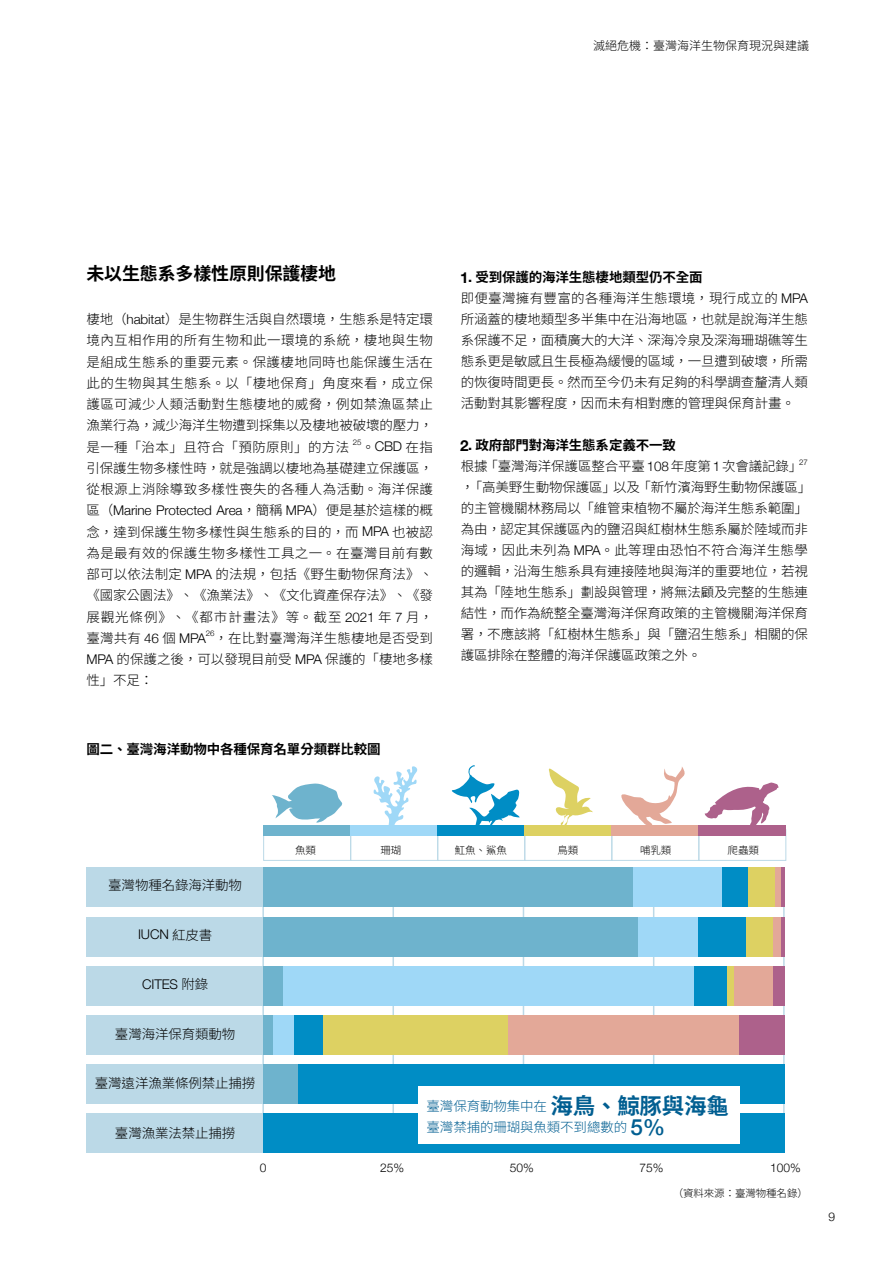
<style>
.page{position:relative;width:893px;height:1263px;background:#fff}
.page>*{position:absolute;margin:0;border:0;box-sizing:border-box;transform-origin:0 0}
.t1{font:700 17.85px "Source Han Sans TC";letter-spacing:-.01em;color:#000}
.t2{font:300 13.35px/21.3px "Source Han Sans TC";letter-spacing:-.01em;color:#000;text-align:justify}
.t3{font:300 13.35px "Helvetica Neue";letter-spacing:-.01em;color:#000}
.t4{font:300 13.35px/21.3px "Source Han Sans TC";letter-spacing:-.01em;color:#005e91}
.t5{font:700 13.35px "Source Han Sans TC";letter-spacing:-.01em;color:#000}
.t6{font:300 12px "Source Han Sans TC";color:#000}
.t7{font:300 12px "Helvetica Neue";color:#000}
.t8{font:300 10.35px "Source Han Sans TC";letter-spacing:-.01em;color:#000}
.t9{font:300 7.8px "Helvetica Neue";color:#000}
.s1{font-family:"Helvetica Neue"}
.s2{font-family:"Source Han Sans TC"}
.s3{font-family:"Helvetica Neue";font-weight:700;font-size:15.15px}
.s4{font-family:"Helvetica Neue";font-weight:700;font-size:14.4px}
.s5{font-weight:700}
.s6{font-weight:700;font-size:22.35px}
.s7{font-family:"Helvetica Neue";font-weight:500;font-size:22.35px}
</style>
<div class="page">
<div style="left:263px;top:829px;width:88px;height:32px;border:1px solid #bbd9e7"></div>
<div style="left:350px;top:829px;width:88px;height:32px;border:1px solid #bbd9e7"></div>
<div style="left:437px;top:829px;width:88px;height:32px;border:1px solid #bbd9e7"></div>
<div style="left:524px;top:829px;width:88px;height:32px;border:1px solid #bbd9e7"></div>
<div style="left:611px;top:829px;width:88px;height:32px;border:1px solid #bbd9e7"></div>
<div style="left:698px;top:829px;width:88px;height:32px;border:1px solid #bbd9e7"></div>
<hr style="left:262px;top:868px;width:2px;height:285px;background:#bbd9e7">
<hr style="left:392px;top:868px;width:2px;height:285px;background:#bbd9e7">
<hr style="left:523px;top:868px;width:1px;height:285px;background:#bbd9e7">
<hr style="left:653px;top:868px;width:1px;height:285px;background:#bbd9e7">
<hr style="left:783px;top:868px;width:2px;height:285px;background:#bbd9e7">
<div style="left:86px;top:917px;width:178px;height:39px;background:#bbd9e7"></div>
<div style="left:86px;top:966px;width:178px;height:39px;background:#bbd9e7"></div>
<div style="left:86px;top:1015px;width:178px;height:40px;background:#bbd9e7"></div>
<div style="left:86px;top:1064px;width:178px;height:40px;background:#bbd9e7"></div>
<div style="left:86px;top:1113px;width:178px;height:40px;background:#bbd9e7"></div>
<div style="left:86px;top:868px;width:178px;height:39px;background:#bbd9e7"></div>
<div style="left:263px;top:868px;width:371px;height:39px;background:#6eb3cd"></div>
<div style="left:263px;top:917px;width:375px;height:39px;background:#6eb3cd"></div>
<div style="left:263px;top:1113px;width:522px;height:40px;background:#008dc5"></div>
<div style="left:263px;top:966px;width:21px;height:39px;background:#6eb3cd"></div>
<div style="left:263px;top:1015px;width:10px;height:40px;background:#6eb3cd"></div>
<div style="left:263px;top:1064px;width:35px;height:40px;background:#6eb3cd"></div>
<div style="left:634px;top:868px;width:88px;height:39px;background:#9fd8f7"></div>
<div style="left:722px;top:868px;width:27px;height:39px;background:#008dc5"></div>
<div style="left:697px;top:917px;width:49px;height:39px;background:#008dc5"></div>
<div style="left:694px;top:966px;width:33px;height:39px;background:#008dc5"></div>
<div style="left:294px;top:1015px;width:29px;height:40px;background:#008dc5"></div>
<div style="left:298px;top:1064px;width:487px;height:40px;background:#008dc5"></div>
<div style="left:749px;top:868px;width:26px;height:39px;background:#ddd162"></div>
<div style="left:746px;top:917px;width:27px;height:39px;background:#ddd162"></div>
<div style="left:727px;top:966px;width:7px;height:39px;background:#ddd162"></div>
<div style="left:323px;top:1015px;width:185px;height:40px;background:#ddd162"></div>
<div style="left:775px;top:868px;width:7px;height:39px;background:#e3a898"></div>
<div style="left:773px;top:917px;width:9px;height:39px;background:#e3a898"></div>
<div style="left:734px;top:966px;width:41px;height:39px;background:#e3a898"></div>
<div style="left:508px;top:1015px;width:231px;height:40px;background:#e3a898"></div>
<hr style="left:782px;top:868px;width:3px;height:39px;background:#ad618b">
<hr style="left:782px;top:917px;width:3px;height:39px;background:#ad618b">
<div style="left:773px;top:966px;width:12px;height:39px;background:#ad618b"></div>
<div style="left:739px;top:1015px;width:46px;height:40px;background:#ad618b"></div>
<div style="left:638px;top:917px;width:60px;height:39px;background:#9fd8f7"></div>
<div style="left:284px;top:966px;width:410px;height:39px;background:#9fd8f7"></div>
<div style="left:273px;top:1015px;width:21px;height:40px;background:#9fd8f7"></div>
<div style="left:264px;top:825px;width:87px;height:11px;background:#6eb3cd"></div>
<div style="left:351px;top:825px;width:87px;height:11px;background:#9fd8f7"></div>
<div style="left:438px;top:825px;width:87px;height:11px;background:#008dc5"></div>
<div style="left:525px;top:825px;width:87px;height:11px;background:#ddd162"></div>
<div style="left:612px;top:825px;width:87px;height:11px;background:#e3a898"></div>
<div style="left:699px;top:825px;width:87px;height:11px;background:#ad618b"></div>
<svg style="left:373px;top:766px;width:45px;height:59px"></svg>
<svg style="left:272px;top:783px;width:70px;height:40px"></svg>
<svg style="left:548px;top:768px;width:45px;height:57px"></svg>
<svg style="left:452px;top:765px;width:68px;height:60px"></svg>
<svg style="left:705px;top:782px;width:73px;height:43px"></svg>
<svg style="left:621px;top:767px;width:64px;height:58px"></svg>
<div style="left:418px;top:1086px;width:322px;height:58px;background:#fff"></div>
<p class="t6" style="left:593px;top:39px;width:217px">滅絕危機：臺灣海洋生物保育現況與建議</p>
<h1 class="t1" style="left:86px;top:263px;width:251px">未以生態系多樣性原則保護棲地</h1>
<p class="t2" style="left:86px;top:309px;width:348px">棲地（<span class="s1">habitat</span>）是生物群生活與自然環境，生態系是特定環境內互相作用的所有生物和此一環境的系統，棲地與生物是組成生態系的重要元素。保護棲地同時也能保護生活在此的生物與其生態系。以「棲地保育」角度來看，成立保護區可減少人類活動對生態棲地的威脅，例如禁漁區禁止漁業行為，減少海洋生物遭到採集以及棲地被破壞的壓力，是一種「治本」且符合「預防原則」的方法</p>
<p class="t9" style="left:353px;top:436px;width:10px">25</p>
<p class="t2" style="left:86px;top:436px;width:348px;text-indent:275px">。<span class="s1">CBD</span> 在指引保護生物多樣性時，就是強調以棲地為基礎建立保護區，從根源上消除導致多樣性喪失的各種人為活動。海洋保護</p>
<p class="t3" style="left:86px;top:499px;width:348px"><span class="s2">區（</span>Marine Protected Area<span class="s2">，簡稱</span> MPA<span class="s2">）便是基於這樣的概</span></p>
<p class="t2" style="left:86px;top:521px;width:348px">念，達到保護生物多樣性與生態系的目的，而 <span class="s1">MPA</span> 也被認為是最有效的保護生物多樣性工具之一。在臺灣目前有數部可以依法制定 <span class="s1">MPA</span> 的法規，包括《野生動物保育法》、《國家公園法》、《漁業法》、《文化資產保存法》、《發展觀光條例》、《都市計畫法》等。截至 <span class="s1">2021</span> 年 <span class="s1">7</span> 月，臺灣共有 <span class="s1">46</span> 個 <span class="s1">MPA</span></p>
<p class="t9" style="left:206px;top:627px;width:10px">26</p>
<p class="t2" style="left:86px;top:628px;width:348px;text-indent:128px">，在比對臺灣海洋生態棲地是否受到<span class="s1">MPA</span> 的保護之後，可以發現目前受 <span class="s1">MPA</span> 保護的「棲地多樣性」不足：</p>
<p class="t5" style="left:86px;top:741px;width:296px">圖二、臺灣海洋動物中各種保育名單分類群比較圖</p>
<p class="t2" style="left:460px;top:267px;width:349px;text-align:left"><span class="s3">1</span><span class="s4">.</span> <span class="s5">受到保護的海洋生態棲地類型仍不全面<br></span>即便臺灣擁有豐富的各種海洋生態環境，現行成立的 <span class="s1">MPA</span>所涵蓋的棲地類型多半集中在沿海地區，也就是說海洋生態系保護不足，面積廣大的大洋、深海冷泉及深海珊瑚礁等生態系更是敏感且生長極為緩慢的區域，一旦遭到破壞，所需的恢復時間更長。然而至今仍未有足夠的科學調查釐清人類活動對其影響程度，因而未有相對應的管理與保育計畫。</p>
<p class="t2" style="left:460px;top:435px;width:344px"><span class="s3">2</span><span class="s4">.</span> <span class="s5">政府部門對海洋生態系定義不一致<br></span>根據「臺灣海洋保護區整合平臺<span class="s1">108</span>年度第<span class="s1">1</span>次會議記錄」</p>
<p class="t9" style="left:799px;top:456px;width:10px">27</p>
<p class="t2" style="left:461px;top:477px;width:352px;text-align:left">，「高美野生動物保護區」以及「新竹濱海野生動物保護區」的主管機關林務局以「維管束植物不屬於海洋生態系範圍」為由，認定其保護區內的鹽沼與紅樹林生態系屬於陸域而非海域，因此未列為 <span class="s1">MPA</span>。此等理由恐怕不符合海洋生態學的邏輯，沿海生態系具有連接陸地與海洋的重要地位，若視其為「陸地生態系」劃設與管理，將無法顧及完整的生態連結性，而作為統整全臺灣海洋保育政策的主管機關海洋保育署，不應該將「紅樹林生態系」與「鹽沼生態系」相關的保護區排除在整體的海洋保護區政策之外。</p>
<p class="t2" style="left:108px;top:875px;width:135px">臺灣物種名錄海洋動物</p>
<p class="t3" style="left:138px;top:924px;width:76px">IUCN <span class="s2">紅皮書</span></p>
<p class="t3" style="left:142px;top:973px;width:68px">CITES <span class="s2">附錄</span></p>
<p class="t2" style="left:115px;top:1023px;width:122px">臺灣海洋保育類動物</p>
<p class="t2" style="left:95px;top:1073px;width:162px">臺灣遠洋漁業條例禁止捕撈</p>
<p class="t2" style="left:115px;top:1122px;width:122px">臺灣漁業法禁止捕撈</p>
<p class="t8" style="left:295px;top:844px;width:22px">魚類</p>
<p class="t8" style="left:381px;top:844px;width:22px">珊瑚</p>
<p class="t8" style="left:455px;top:844px;width:54px">魟魚、鯊魚</p>
<p class="t8" style="left:557px;top:844px;width:22px">鳥類</p>
<p class="t8" style="left:640px;top:844px;width:33px">哺乳類</p>
<p class="t8" style="left:728px;top:844px;width:33px">爬蟲類</p>
<p class="t4" style="left:427px;top:1095px;width:304px">臺灣保育動物集中在<span class="s6">海鳥、鯨豚與海龜</span>臺灣禁捕的珊瑚與魚類不到總數的 <span class="s7">5%</span></p>
<p class="t7" style="left:260px;top:1158px;width:8px">0</p>
<p class="t7" style="left:380px;top:1158px;width:26px">25%</p>
<p class="t7" style="left:510px;top:1158px;width:26px">50%</p>
<p class="t7" style="left:639px;top:1158px;width:26px">75%</p>
<p class="t7" style="left:770px;top:1158px;width:32px">100%</p>
<p class="t8" style="left:673px;top:1187px;width:137px">（資料來源：臺灣物種名錄）</p>
<p class="t7" style="left:828px;top:1207px;width:8px">9</p>
</div>
